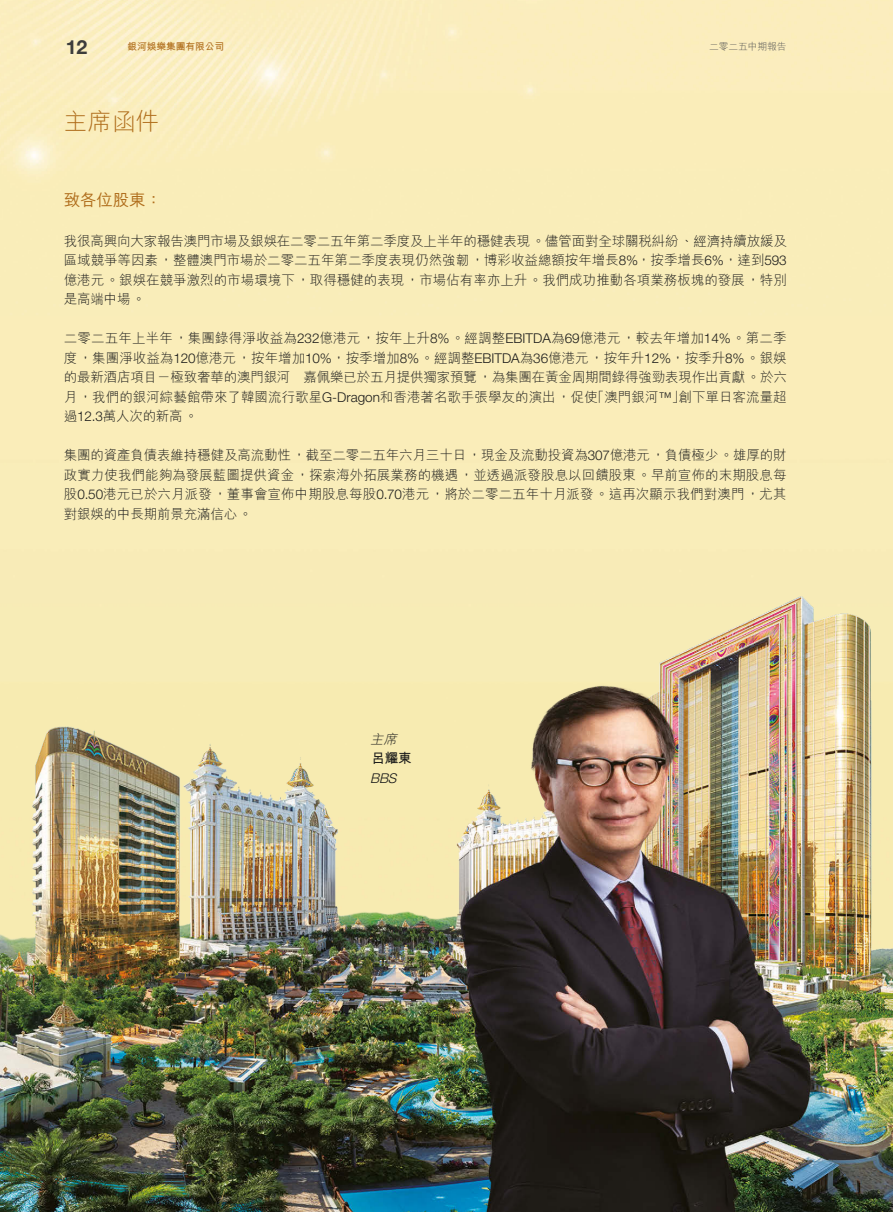
<style>
.page{position:relative;width:893px;height:1212px;background:#fff}
.page>*{position:absolute;margin:0;border:0;box-sizing:border-box;transform-origin:0 0}
.t1{font:300 24px "M Hei HK";color:#af6c1a}
.t2{font:700 19.5px "Helvetica Neue LT Pro";color:#3c3c3b}
.t3{font:500 16.5px "M Hei HK";letter-spacing:-.01em;color:#af6c1a}
.t4{font:300 13.5px/19.5px "M Hei HK";color:#1c1c1b;text-align:justify}
.t5{font:700 13.5px "M Hei HK";color:#1c1c1b}
.t6{font:italic 300 13.5px "Helvetica Neue LT Pro";color:#1c1c1b}
.t7{font:italic 300 13.5px "M Hei HK";color:#1c1c1b}
.t8{font:700 9.75px "M Hei HK";letter-spacing:-.01em;color:#af6c1a}
.t9{font:300 9.75px "M Hei HK";letter-spacing:-.01em;color:#575756}
.s1{font-family:"Helvetica Neue LT Pro"}
</style>
<div class="page">
<div style="left:0;top:0;width:893px;height:399px;background:#faedb9"></div>
<img style="left:0;top:399px;width:893px;height:813px">
<h2 class="t2" style="left:66px;top:35px;width:23px">12</h2>
<p class="t8" style="left:128px;top:39px;width:98px">銀河娛樂集團有限公司</p>
<p class="t9" style="left:709px;top:39px;width:79px">二零二五中期報告</p>
<h1 class="t1" style="left:64px;top:105px;width:97px">主席函件</h1>
<p class="t3" style="left:64px;top:188px;width:100px">致各位股東：</p>
<p class="t4" style="left:64px;top:231px;width:725px">我很高興向大家報告澳門市場及銀娛在二零二五年第二季度及上半年的穩健表現。儘管面對全球關稅糾紛、經濟持續放緩及區域競爭等因素，整體澳門市場於二零二五年第二季度表現仍然強韌，博彩收益總額按年增長<span class="s1">8%</span>，按季增長<span class="s1">6%</span>，達到<span class="s1">593</span>億港元。銀娛在競爭激烈的市場環境下，取得穩健的表現，市場佔有率亦上升。我們成功推動各項業務板塊的發展，特別是高端中場。</p>
<p class="t4" style="left:64px;top:328px;width:724px">二零二五年上半年，集團錄得淨收益為<span class="s1">232</span>億港元，按年上升<span class="s1">8%</span>。經調整<span class="s1">EBITDA</span>為<span class="s1">69</span>億港元，較去年增加<span class="s1">14%</span>。第二季度，集團淨收益為<span class="s1">120</span>億港元，按年增加<span class="s1">10%</span>，按季增加<span class="s1">8%</span>。經調整<span class="s1">EBITDA</span>為<span class="s1">36</span>億港元，按年升<span class="s1">12%</span>，按季升<span class="s1">8%</span>。銀娛的最新酒店項目－極致奢華的澳門銀河 嘉佩樂已於五月提供獨家預覽，為集團在黃金周期間錄得強勁表現作出貢獻。於六月，我們的銀河綜藝館帶來了韓國流行歌星<span class="s1">G-Dragon</span>和香港著名歌手張學友的演出，促使「澳門銀河<span class="s1">™</span>」創下單日客流量超過<span class="s1">12.3</span>萬人次的新高。</p>
<p class="t4" style="left:64px;top:445px;width:724px">集團的資產負債表維持穩健及高流動性，截至二零二五年六月三十日，現金及流動投資為<span class="s1">307</span>億港元，負債極少。雄厚的財政實力使我們能夠為發展藍圖提供資金，探索海外拓展業務的機遇，並透過派發股息以回饋股東。早前宣佈的末期股息每股<span class="s1">0.50</span>港元已於六月派發，董事會宣佈中期股息每股<span class="s1">0.70</span>港元，將於二零二五年十月派發。這再次顯示我們對澳門，尤其對銀娛的中長期前景充滿信心。</p>
<p class="t7" style="left:370px;top:729px;width:33px">主席</p>
<p class="t5" style="left:371px;top:748px;width:42px">呂耀東</p>
<p class="t6" style="left:370px;top:769px;width:31px">BBS</p>
</div>
